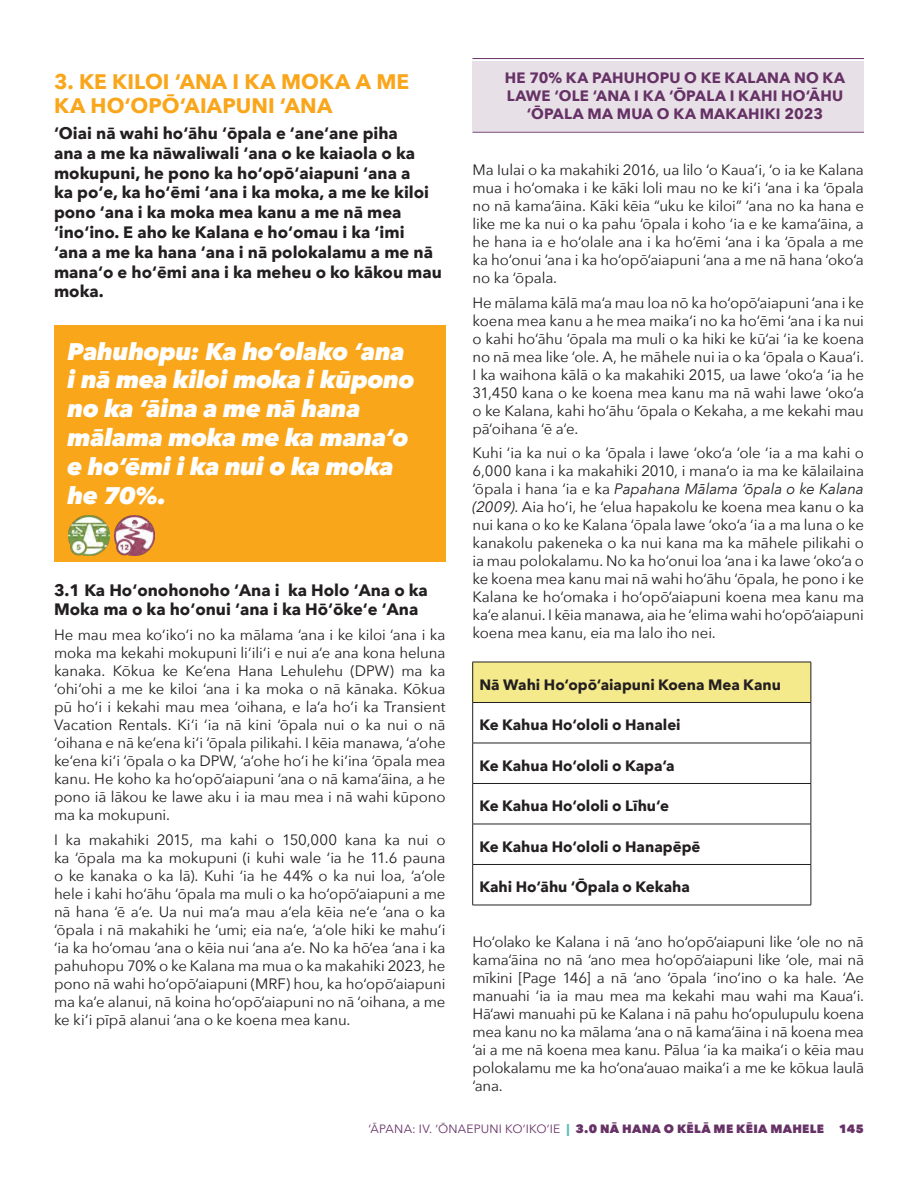
<style>
.page{position:relative;width:918px;height:1188px;background:#fff}
.page>*{position:absolute;margin:0;border:0;box-sizing:border-box;transform-origin:0 0}
.OBJECTIVE{font:italic 800 24px/28.8px "Avenir Next";letter-spacing:-.015em;color:#fff}
.HEADER_3{font:700 21px/24px "Avenir Next";letter-spacing:.005em;color:#f9a61b}
.STYLE_-_4{font:700 16.5px/19.8px "Avenir Next";color:#231f20}
.TEXT{font:15px/18px "Avenir Next";letter-spacing:-.01em;color:#231f20;text-align:justify}
.TEXT-2{font:700 15px "Avenir Next";color:#231f20}
.Quote_style_1{font:700 15px/18px "Avenir Next";letter-spacing:.015em;color:#663266;text-align:center}
.t1{font:12px "Avenir Next";letter-spacing:.02em;color:#663266}
.t2{font:800 12px "Avenir Next";color:#663266}
.s1{font-style:italic}
.s2{font-weight:800;color:#66bdbe}
.s3{font-weight:800}
</style>
<div class="page">
<div style="left:54px;top:326px;width:392px;height:197px;background:#f9a61b"></div>
<div style="left:54px;top:509px;width:392px;height:53px;background:#f9a61b"></div>
<img style="left:68px;top:515px;width:41px;height:41px">
<img style="left:114px;top:515px;width:41px;height:41px">
<div style="left:472px;top:61px;width:392px;height:70px;background:#e7e0e7"></div>
<hr style="left:472px;top:58px;width:392px;height:1px;background:#663266">
<hr style="left:472px;top:132px;width:392px;height:1px;background:#663266">
<div style="left:473px;top:662px;width:338px;height:40px;background:#f4ea8c"></div>
<hr style="left:472px;top:662px;width:339px;height:1px;background:#231f20">
<hr style="left:472px;top:662px;width:1px;height:40px;background:#231f20">
<hr style="left:811px;top:662px;width:1px;height:40px;background:#231f20">
<hr style="left:472px;top:702px;width:339px;height:1px;background:#231f20">
<hr style="left:472px;top:703px;width:1px;height:40px;background:#231f20">
<hr style="left:811px;top:703px;width:1px;height:40px;background:#231f20">
<hr style="left:472px;top:743px;width:339px;height:1px;background:#231f20">
<hr style="left:472px;top:743px;width:1px;height:40px;background:#231f20">
<hr style="left:811px;top:743px;width:1px;height:40px;background:#231f20">
<hr style="left:472px;top:783px;width:339px;height:1px;background:#231f20">
<hr style="left:472px;top:784px;width:1px;height:40px;background:#231f20">
<hr style="left:811px;top:784px;width:1px;height:40px;background:#231f20">
<hr style="left:472px;top:824px;width:339px;height:1px;background:#231f20">
<hr style="left:472px;top:824px;width:1px;height:40px;background:#231f20">
<hr style="left:811px;top:824px;width:1px;height:40px;background:#231f20">
<hr style="left:472px;top:864px;width:339px;height:1px;background:#231f20">
<hr style="left:472px;top:865px;width:1px;height:40px;background:#231f20">
<hr style="left:811px;top:865px;width:1px;height:40px;background:#231f20">
<hr style="left:472px;top:905px;width:339px;height:1px;background:#231f20">
<p class="HEADER_3" style="left:54px;top:69px;width:357px">3. KE KILOI ʻANA I KA MOKA A ME<br>KA HOʻOPŌʻAIAPUNI ʻANA</p>
<p class="STYLE_-_4" style="left:54px;top:123px;width:390px">ʻOiai nā wahi hoʻāhu ʻōpala e ʻaneʻane piha<br>ana a me ka nāwaliwali ʻana o ke kaiaola o ka mokupuni, he pono ka hoʻopōʻaiapuni ʻana a<br>ka poʻe, ka hoʻēmi ʻana i ka moka, a me ke kiloi pono ʻana i ka moka mea kanu a me nā mea ʻinoʻino. E aho ke Kalana e hoʻomau i ka ʻimi ʻana a me ka hana ʻana i nā polokalamu a me nā manaʻo e hoʻēmi ana i ka meheu o ko kākou mau moka.</p>
<p class="OBJECTIVE" style="left:68px;top:337px;width:349px">Pahuhopu: Ka ho‘olako ‘ana i nā mea kiloi moka i kūpono no ka ‘āina a me nā hana mālama moka me ka mana‘o e ho‘ēmi i ka nui o ka moka he 70%.</p>
<p class="STYLE_-_4" style="left:54px;top:580px;width:375px">3.1 Ka Hoʻonohonoho ʻAna i ka Holo ʻAna o ka<br>Moka ma o ka hoʻonui ʻana i ka Hōʻōkeʻe ʻAna</p>
<p class="TEXT" style="left:54px;top:625px;width:393px">He mau mea koʻikoʻi no ka mālama ʻana i ke kiloi ʻana i ka moka ma kekahi mokupuni liʻiliʻi e nui aʻe ana kona heluna kanaka. Kōkua ke Keʻena Hana Lehulehu (DPW) ma ka ʻohiʻohi a me ke kiloi ʻana i ka moka o nā kānaka. Kōkua pū hoʻi i kekahi mau mea ʻoihana, e laʻa hoʻi ka Transient Vacation Rentals. Kiʻi ʻia nā kini ʻōpala nui o ka nui o nā ʻoihana e nā keʻena kiʻi ʻōpala pilikahi. I kēia manawa, ʻaʻohe keʻena kiʻi ʻōpala o ka DPW, ʻaʻohe hoʻi he kiʻina ʻōpala mea kanu. He koho ka hoʻopōʻaiapuni ʻana o nā kamaʻāina, a he pono iā lākou ke lawe aku i ia mau mea i nā wahi kūpono ma ka mokupuni.</p>
<p class="TEXT" style="left:54px;top:830px;width:393px">I ka makahiki 2015, ma kahi o 150,000 kana ka nui o ka ʻōpala ma ka mokupuni (i kuhi wale ʻia he 11.6 pauna o ke kanaka o ka lā). Kuhi ʻia he 44% o ka nui loa, ʻaʻole hele i kahi hoʻāhu ʻōpala ma muli o ka hoʻopōʻaiapuni a me nā hana ʻē aʻe. Ua nui maʻa mau aʻela kēia neʻe ʻana o ka ʻōpala i nā makahiki he ʻumi; eia naʻe, ʻaʻole hiki ke mahuʻi ʻia ka hoʻomau ʻana o kēia nui ʻana aʻe. No ka hōʻea ʻana i ka pahuhopu 70% o ke Kalana ma mua o ka makahiki 2023, he pono nā wahi hoʻopōʻaiapuni (MRF) hou, ka hoʻopōʻaiapuni ma kaʻe alanui, nā koina hoʻopōʻaiapuni no nā ʻoihana, a me ke kiʻi pīpā alanui ʻana o ke koena mea kanu.</p>
<p class="Quote_style_1" style="left:505px;top:68px;width:342px">HE 70% KA PAHUHOPU O KE KALANA NO KA<br>LAWE ʻOLE ʻANA I KA ʻŌPALA I KAHI HOʻĀHU ʻŌPALA MA MUA O KA MAKAHIKI 2023</p>
<p class="TEXT" style="left:472px;top:160px;width:393px">Ma Iulai o ka makahiki 2016, ua lilo ʻo Kauaʻi, ʻo ia ke Kalana mua i hoʻomaka i ke kāki loli mau no ke kiʻi ʻana i ka ʻōpala no nā kamaʻāina. Kāki kēia “uku ke kiloi” ʻana no ka hana e like me ka nui o ka pahu ʻōpala i koho ʻia e ke kamaʻāina, a he hana ia e hoʻolale ana i ka hoʻēmi ʻana i ka ʻōpala a me ka hoʻonui ʻana i ka hoʻopōʻaiapuni ʻana a me nā hana ʻokoʻa no ka ʻōpala.</p>
<p class="TEXT" style="left:472px;top:293px;width:393px">He mālama kālā maʻa mau loa nō ka hoʻopōʻaiapuni ʻana i ke koena mea kanu a he mea maikaʻi no ka hoʻēmi ʻana i ka nui o kahi hoʻāhu ʻōpala ma muli o ka hiki ke kūʻai ʻia ke koena no nā mea like ʻole. A, he māhele nui ia o ka ʻōpala o Kauaʻi.<br>I ka waihona kālā o ka makahiki 2015, ua lawe ʻokoʻa ʻia he 31,450 kana o ke koena mea kanu ma nā wahi lawe ʻokoʻa o ke Kalana, kahi hoʻāhu ʻōpala o Kekaha, a me kekahi mau pāʻoihana ʻē aʻe.</p>
<p class="TEXT" style="left:472px;top:443px;width:393px">Kuhi ʻia ka nui o ka ʻōpala i lawe ʻokoʻa ʻole ʻia a ma kahi o 6,000 kana i ka makahiki 2010, i manaʻo ia ma ke kālailaina ʻōpala i hana ʻia e ka <span class="s1">Papahana Mālama ʻōpala o ke Kalana (2009)</span>. Aia hoʻi, he ʻelua hapakolu ke koena mea kanu o ka nui kana o ko ke Kalana ʻōpala lawe ʻokoʻa ʻia a ma luna o ke kanakolu pakeneka o ka nui kana ma ka māhele pilikahi o ia mau polokalamu. No ka hoʻonui loa ʻana i ka lawe ʻokoʻa o ke koena mea kanu mai nā wahi hoʻāhu ʻōpala, he pono i ke Kalana ke hoʻomaka i hoʻopōʻaiapuni koena mea kanu ma kaʻe alanui. I kēia manawa, aia he ʻelima wahi hoʻopōʻaiapuni koena mea kanu, eia ma lalo iho nei.</p>
<p class="TEXT-2" style="left:479px;top:671px;width:303px">Nā Wahi Hoʻopōʻaiapuni Koena Mea Kanu</p>
<p class="TEXT-2" style="left:479px;top:712px;width:203px">Ke Kahua Hoʻololi o Hanalei</p>
<p class="TEXT-2" style="left:479px;top:752px;width:197px">Ke Kahua Hoʻololi o Kapaʻa</p>
<p class="TEXT-2" style="left:479px;top:793px;width:191px">Ke Kahua Hoʻololi o Līhuʻe</p>
<p class="TEXT-2" style="left:479px;top:833px;width:223px">Ke Kahua Hoʻololi o Hanapēpē</p>
<p class="TEXT-2" style="left:479px;top:874px;width:212px">Kahi Hoʻāhu ʻŌpala o Kekaha</p>
<p class="TEXT" style="left:473px;top:932px;width:393px">Hoʻolako ke Kalana i nā ʻano hoʻopōʻaiapuni like ʻole no nā kamaʻāina no nā ʻano mea hoʻopōʻaiapuni like ʻole, mai nā mīkini [Page 146] a nā ʻano ʻōpala ʻinoʻino o ka hale. ʻAe manuahi ʻia ia mau mea ma kekahi mau wahi ma Kauaʻi.<br>Hāʻawi manuahi pū ke Kalana i nā pahu hoʻopulupulu koena mea kanu no ka mālama ʻana o nā kamaʻāina i nā koena mea ʻai a me nā koena mea kanu. Pālua ʻia ka maikaʻi o kēia mau polokalamu me ka hoʻonaʻauao maikaʻi a me ke kōkua laulā ʻana.</p>
<p class="t1" style="left:369px;top:1118px;width:457px">‘ĀPANA: IV. ‘ŌNAEPUNI KO‘IKO‘IE <span class="s2">|</span> <span class="s3">3.0 NĀ HANA O KĒLĀ ME KĒIA MAHELE</span></p>
<p class="t2" style="left:839px;top:1121px;width:27px">145</p>
</div>
